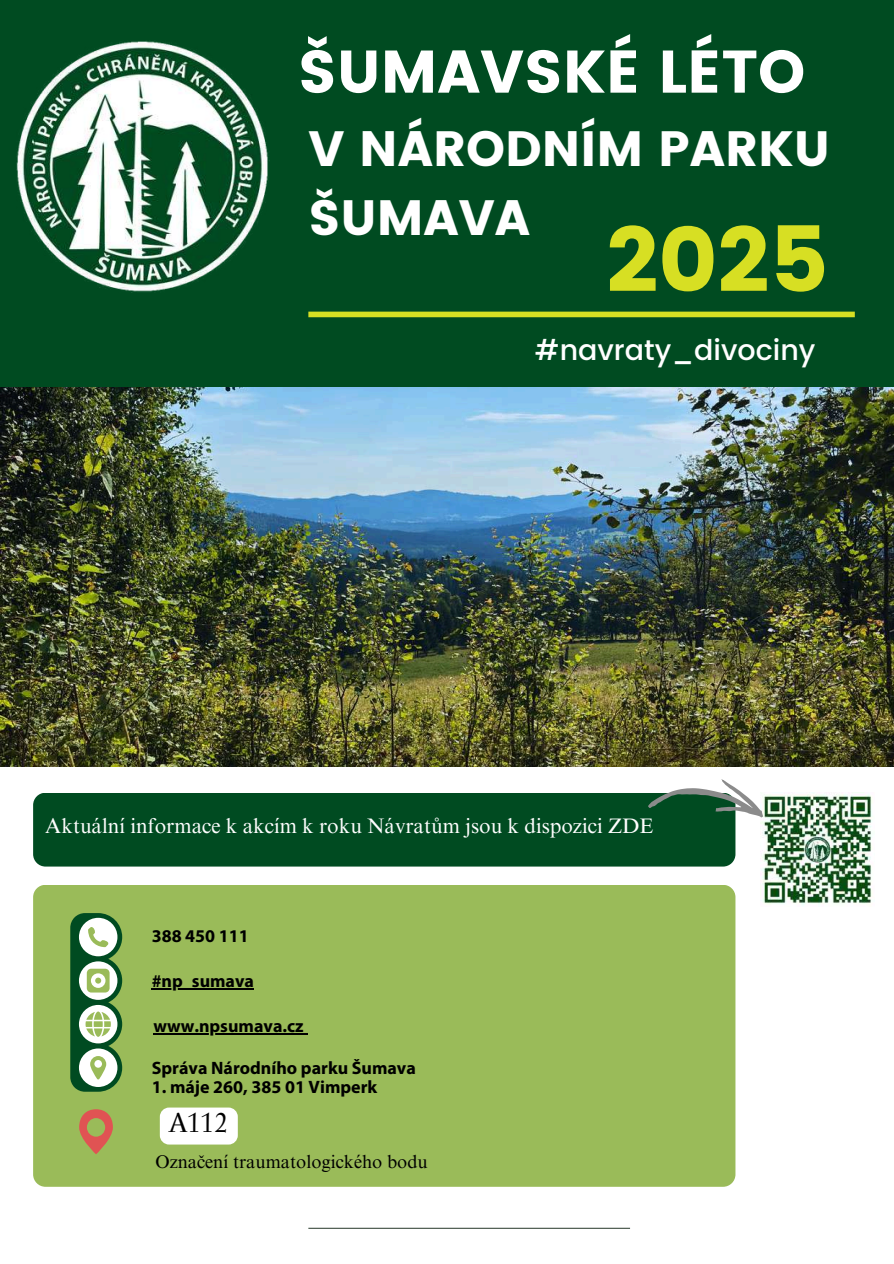
<style>
.page{position:relative;width:894px;height:1264px;background:#fff}
.page>*{position:absolute;margin:0;border:0;box-sizing:border-box;transform-origin:0 0}
.t1{font:90.75px "Poppins";color:#d7df23}
.t2{font:60px "Poppins";color:#fff}
.t3{font:49.5px/68.7px "Poppins";color:#fff}
.t4{font:500 28.5px "Poppins";color:#fff}
.t5{font:24.75px "Serapion Pro";color:#000}
.t6{font:21px "Times NRMT Pro";color:#fefefe}
.t7{font:18.45px "Times NRMT Pro";color:#000}
.t8{font:700 18px "Myriad Pro";color:#000}
</style>
<div class="page">
<div style="left:0;top:0;width:893px;height:396px;background:#004b21"></div>
<img style="left:0;top:387px;width:893px;height:380px">
<div style="left:308px;top:311px;width:546px;height:6px;background:#d7df23"></div>
<hr style="left:308px;top:1227px;width:322px;height:1px;background:#3e4e40">
<div style="left:33px;top:792px;width:702px;height:74px;background:#004b21;border-radius:12px"></div>
<div style="left:33px;top:884px;width:702px;height:302px;background:#9abb59;border-radius:12px"></div>
<img style="left:17px;top:41px;width:251px;height:251px">
<img style="left:760px;top:792px;width:112px;height:114px">
<svg style="left:79px;top:1109px;width:34px;height:45px"></svg>
<svg style="left:70px;top:913px;width:52px;height:178px"></svg>
<svg style="left:647px;top:756px;width:123px;height:93px"></svg>
<div style="left:160px;top:1107px;width:78px;height:37px;background:#fff;border-radius:9px"></div>
<hr style="left:153px;top:1033px;width:151px;height:1px;background:#000">
<hr style="left:152px;top:988px;width:102px;height:1px;background:#000">
<h2 class="t2" style="left:298px;top:37px;width:509px">ŠUMAVSKÉ LÉTO</h2>
<h3 class="t3" style="left:308px;top:114px;width:523px">V NÁRODNÍM PARKU<br>ŠUMAVA</h3>
<h1 class="t1" style="left:606px;top:207px;width:223px">2025</h1>
<h3 class="t4" style="left:534px;top:333px;width:282px">#navraty_divociny</h3>
<p class="t6" style="left:45px;top:818px;width:609px">Aktuální informace k akcím k roku Návratům jsou k dispozici ZDE</p>
<p class="t8" style="left:152px;top:928px;width:98px">388 450 111</p>
<p class="t8" style="left:152px;top:973px;width:104px">#np_sumava</p>
<p class="t8" style="left:153px;top:1018px;width:152px">www.npsumava.cz</p>
<p class="t8" style="left:152px;top:1060px;width:265px">Správa Národního parku Šumava</p>
<p class="t8" style="left:152px;top:1079px;width:227px">1. máje 260, 385 01 Vimperk</p>
<h3 class="t5" style="left:170px;top:1112px;width:60px">A112</h3>
<p class="t7" style="left:155px;top:1154px;width:273px">Označení traumatologického bodu</p>
</div>
